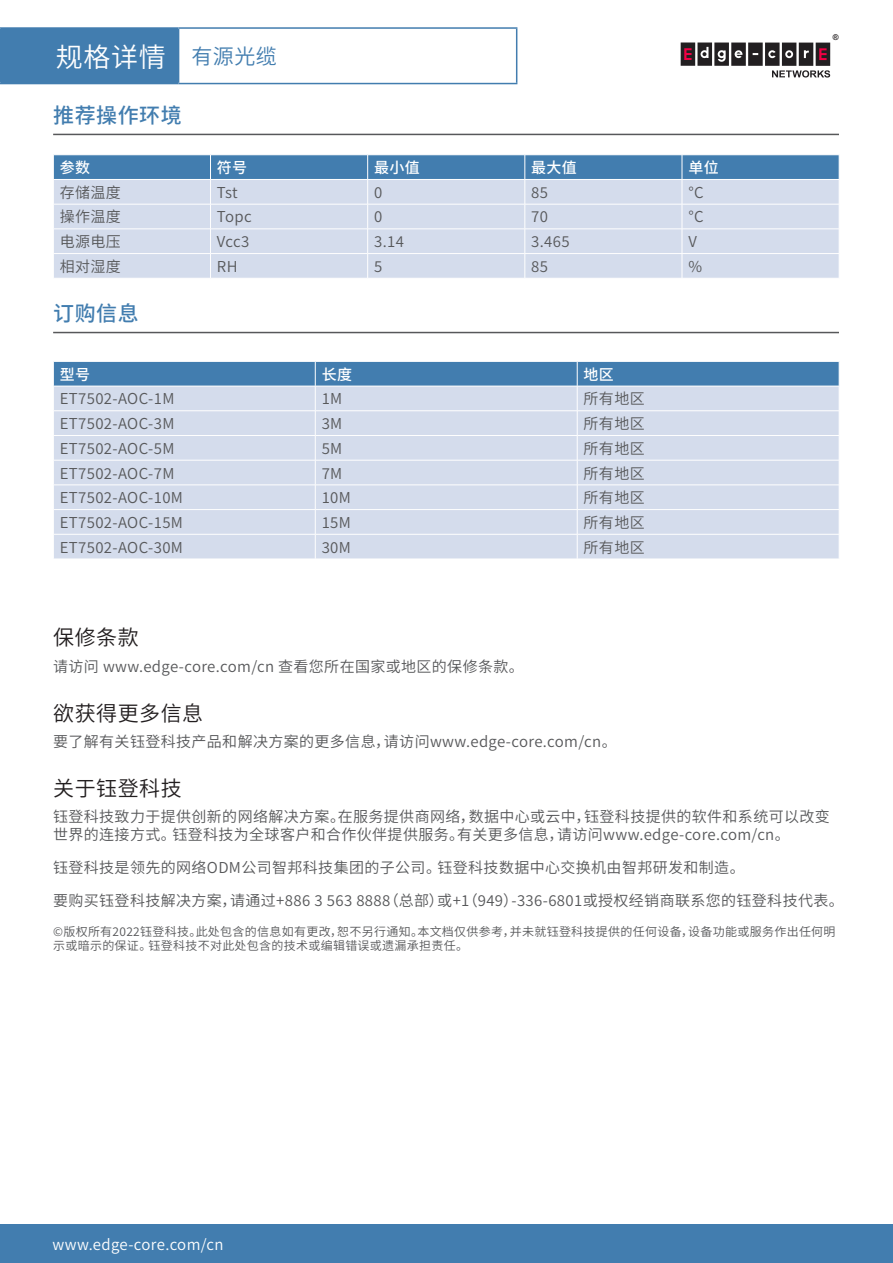
<style>
.page{position:relative;width:893px;height:1263px;background:#fff}
.page>*{position:absolute;margin:0;border:0;box-sizing:border-box;transform-origin:0 0}
.HeaderTitle{font:27px "Source Han Sans SC";color:#fff}
.t1{font:21px "Source Han Sans SC";letter-spacing:.025em;color:#231f20}
.NEW_H1{font:500 21px "Source Han Sans SC";letter-spacing:.025em;color:#427daf}
.HeaderTitle-2{font:21px "Source Han Sans SC";color:#427daf}
.body{font:15px/18px "Source Han Sans SC";letter-spacing:.025em;color:#57585a}
.DS_TableBodyText{font:15px "Source Han Sans SC";letter-spacing:.025em;color:#57585a}
.t2{font:15px "Source Han Sans SC";letter-spacing:.025em;color:#fff}
.DS_tableHeaderText{font:500 15px "Source Han Sans SC";letter-spacing:.025em;color:#fff}
.copyright{font:12px/14.4px "Source Han Sans SC";letter-spacing:.025em;color:#57585a}
.t3{font:700 7.95px "Arial";color:#231f20}
</style>
<div class="page">
<div style="left:0;top:1225px;width:893px;height:38px;background:#427daf"></div>
<div style="left:681px;top:43px;width:14px;height:23px;background:#221f21"></div>
<div style="left:697px;top:43px;width:15px;height:23px;background:#221f21"></div>
<div style="left:714px;top:43px;width:15px;height:23px;background:#221f21"></div>
<div style="left:731px;top:43px;width:15px;height:23px;background:#221f21"></div>
<div style="left:748px;top:43px;width:15px;height:23px;background:#221f21"></div>
<div style="left:765px;top:43px;width:15px;height:23px;background:#221f21"></div>
<div style="left:782px;top:43px;width:14px;height:23px;background:#221f21"></div>
<div style="left:799px;top:43px;width:14px;height:23px;background:#221f21"></div>
<svg style="left:684px;top:48px;width:8px;height:12px"></svg>
<div style="left:816px;top:43px;width:14px;height:23px;background:#221f21"></div>
<svg style="left:819px;top:48px;width:8px;height:12px"></svg>
<svg style="left:700px;top:47px;width:8px;height:11px"></svg>
<svg style="left:785px;top:50px;width:8px;height:8px"></svg>
<svg style="left:804px;top:50px;width:5px;height:8px"></svg>
<svg style="left:768px;top:50px;width:8px;height:8px"></svg>
<svg style="left:718px;top:50px;width:8px;height:12px"></svg>
<svg style="left:772px;top:70px;width:58px;height:8px"></svg>
<svg style="left:735px;top:50px;width:7px;height:8px"></svg>
<hr style="left:53px;top:134px;width:786px;height:1px;background:#57585a">
<hr style="left:53px;top:332px;width:786px;height:1px;background:#57585a">
<svg style="left:53px;top:155px;width:787px;height:123px;background:#b9cbe1"></svg>
<svg style="left:53px;top:361px;width:787px;height:198px;background:#c4d2e5"></svg>
<div style="left:1px;top:28px;width:178px;height:56px;background:#427daf"></div>
<hr style="left:0;top:27px;width:179px;height:2px;background:#427daf">
<hr style="left:0;top:29px;width:2px;height:54px;background:#427daf">
<hr style="left:179px;top:27px;width:338px;height:2px;background:#427daf">
<hr style="left:516px;top:29px;width:1px;height:54px;background:#427daf">
<hr style="left:0;top:83px;width:179px;height:1px;background:#427daf">
<hr style="left:179px;top:83px;width:338px;height:1px;background:#427daf">
<p class="HeaderTitle" style="left:56px;top:41px;width:112px">规格详情</p>
<p class="HeaderTitle-2" style="left:191px;top:45px;width:87px">有源光缆</p>
<p class="NEW_H1" style="left:53px;top:104px;width:130px">推荐操作环境</p>
<p class="DS_tableHeaderText" style="left:60px;top:159px;width:32px">参数</p>
<p class="DS_tableHeaderText" style="left:217px;top:159px;width:32px">符号</p>
<p class="DS_tableHeaderText" style="left:374px;top:159px;width:47px">最小值</p>
<p class="DS_tableHeaderText" style="left:531px;top:159px;width:47px">最大值</p>
<p class="DS_tableHeaderText" style="left:688px;top:159px;width:32px">单位</p>
<p class="DS_TableBodyText" style="left:60px;top:184px;width:63px">存储温度</p>
<p class="DS_TableBodyText" style="left:217px;top:184px;width:22px">Tst</p>
<p class="DS_TableBodyText" style="left:374px;top:184px;width:10px">0</p>
<p class="DS_TableBodyText" style="left:531px;top:184px;width:18px">85</p>
<p class="DS_TableBodyText" style="left:688px;top:184px;width:17px">°C</p>
<p class="DS_TableBodyText" style="left:60px;top:209px;width:63px">操作温度</p>
<p class="DS_TableBodyText" style="left:217px;top:209px;width:36px">Topc</p>
<p class="DS_TableBodyText" style="left:374px;top:209px;width:10px">0</p>
<p class="DS_TableBodyText" style="left:531px;top:209px;width:18px">70</p>
<p class="DS_TableBodyText" style="left:688px;top:209px;width:17px">°C</p>
<p class="DS_TableBodyText" style="left:60px;top:233px;width:63px">电源电压</p>
<p class="DS_TableBodyText" style="left:217px;top:233px;width:34px">Vcc3</p>
<p class="DS_TableBodyText" style="left:374px;top:233px;width:31px">3.14</p>
<p class="DS_TableBodyText" style="left:531px;top:233px;width:40px">3.465</p>
<p class="DS_TableBodyText" style="left:688px;top:233px;width:10px">V</p>
<p class="DS_TableBodyText" style="left:60px;top:258px;width:63px">相对湿度</p>
<p class="DS_TableBodyText" style="left:217px;top:258px;width:22px">RH</p>
<p class="DS_TableBodyText" style="left:374px;top:258px;width:10px">5</p>
<p class="DS_TableBodyText" style="left:531px;top:258px;width:18px">85</p>
<p class="DS_TableBodyText" style="left:688px;top:258px;width:15px">%</p>
<p class="NEW_H1" style="left:53px;top:302px;width:87px">订购信息</p>
<p class="DS_tableHeaderText" style="left:60px;top:366px;width:32px">型号</p>
<p class="DS_tableHeaderText" style="left:322px;top:366px;width:32px">长度</p>
<p class="DS_tableHeaderText" style="left:584px;top:366px;width:32px">地区</p>
<p class="DS_TableBodyText" style="left:60px;top:390px;width:116px">ET7502-AOC-1M</p>
<p class="DS_TableBodyText" style="left:322px;top:390px;width:22px">1M</p>
<p class="DS_TableBodyText" style="left:584px;top:390px;width:63px">所有地区</p>
<p class="DS_TableBodyText" style="left:60px;top:415px;width:116px">ET7502-AOC-3M</p>
<p class="DS_TableBodyText" style="left:322px;top:415px;width:22px">3M</p>
<p class="DS_TableBodyText" style="left:584px;top:415px;width:63px">所有地区</p>
<p class="DS_TableBodyText" style="left:60px;top:440px;width:116px">ET7502-AOC-5M</p>
<p class="DS_TableBodyText" style="left:322px;top:440px;width:22px">5M</p>
<p class="DS_TableBodyText" style="left:584px;top:440px;width:63px">所有地区</p>
<p class="DS_TableBodyText" style="left:60px;top:464px;width:116px">ET7502-AOC-7M</p>
<p class="DS_TableBodyText" style="left:322px;top:464px;width:22px">7M</p>
<p class="DS_TableBodyText" style="left:584px;top:464px;width:63px">所有地区</p>
<p class="DS_TableBodyText" style="left:60px;top:489px;width:125px">ET7502-AOC-10M</p>
<p class="DS_TableBodyText" style="left:322px;top:489px;width:31px">10M</p>
<p class="DS_TableBodyText" style="left:584px;top:489px;width:63px">所有地区</p>
<p class="DS_TableBodyText" style="left:60px;top:514px;width:125px">ET7502-AOC-15M</p>
<p class="DS_TableBodyText" style="left:322px;top:514px;width:31px">15M</p>
<p class="DS_TableBodyText" style="left:584px;top:514px;width:63px">所有地区</p>
<p class="DS_TableBodyText" style="left:60px;top:539px;width:125px">ET7502-AOC-30M</p>
<p class="DS_TableBodyText" style="left:322px;top:539px;width:31px">30M</p>
<p class="DS_TableBodyText" style="left:584px;top:539px;width:63px">所有地区</p>
<p class="t3" style="left:833px;top:32px;width:7px">®</p>
<h1 class="t1" style="left:53px;top:626px;width:87px">保修条款</h1>
<p class="body" style="left:53px;top:658px;width:472px">请访问 www.edge-core.com/cn 查看您所在国家或地区的保修条款。</p>
<h1 class="t1" style="left:53px;top:701px;width:152px">欲获得更多信息</h1>
<p class="body" style="left:53px;top:733px;width:565px">要了解有关钰登科技产品和解决方案的更多信息，请访问www.edge-core.com/cn。</p>
<h1 class="t1" style="left:53px;top:776px;width:130px">关于钰登科技</h1>
<p class="body" style="left:53px;top:808px;width:778px">钰登科技致力于提供创新的网络解决方案。在服务提供商网络，数据中心或云中，钰登科技提供的软件和系统可以改变世界的连接方式。钰登科技为全球客户和合作伙伴提供服务。有关更多信息，请访问www.edge-core.com/cn。</p>
<p class="body" style="left:53px;top:859px;width:693px">钰登科技是领先的网络ODM公司智邦科技集团的子公司。钰登科技数据中心交换机由智邦研发和制造。</p>
<p class="body" style="left:53px;top:892px;width:792px">要购买钰登科技解决方案，请通过+886 3 563 8888（总部）或+1（949）-336-6801或授权经销商联系您的钰登科技代表。</p>
<p class="copyright" style="left:53px;top:924px;width:784px">©版权所有2022钰登科技。此处包含的信息如有更改，恕不另行通知。本文档仅供参考，并未就钰登科技提供的任何设备，设备功能或服务作出任何明示或暗示的保证。钰登科技不对此处包含的技术或编辑错误或遗漏承担责任。</p>
<p class="t2" style="left:53px;top:1236px;width:173px">www.edge-core.com/cn</p>
</div>
